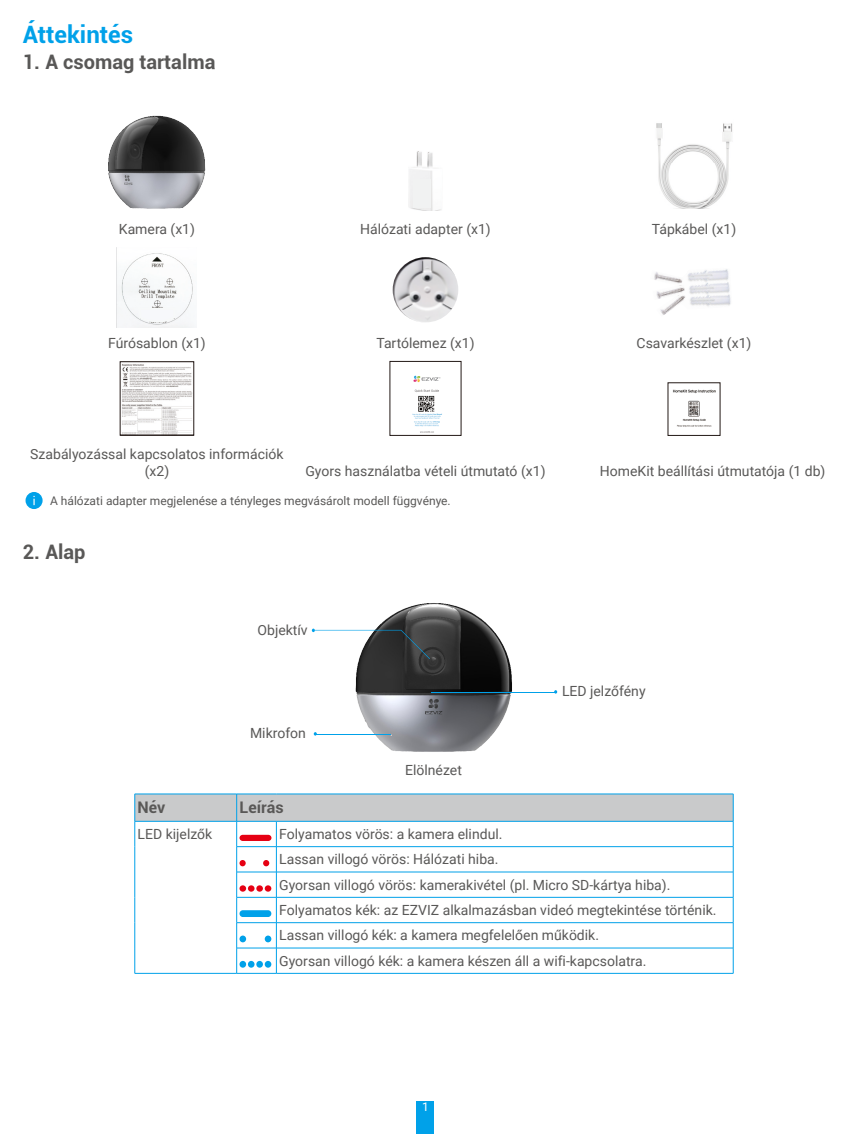
<style>
.page{position:relative;width:851px;height:1134px;background:#fff}
.page>*{position:absolute;margin:0;border:0;box-sizing:border-box;transform-origin:0 0}
.t1{font:700 24px "Roboto";color:#00a1e9}
.t2{font:700 20px "Roboto";color:#595857}
.t3{font:700 16px "Roboto";color:#595857}
.t4{font:14px/25.4px "Roboto";color:#595857;text-align:center}
.t5{font:12px "Roboto";color:#595857}
.t6{font:12px "Roboto";color:#fff}
</style>
<div class="page">
<div style="left:417px;top:1101px;width:17px;height:33px;background:#00a1e9"></div>
<img style="left:108px;top:115px;width:98px;height:94px">
<img style="left:408px;top:151px;width:34px;height:59px">
<div style="left:413px;top:180px;width:17px;height:28px;background:#f1f2f2"></div>
<img style="left:656px;top:123px;width:77px;height:85px">
<img style="left:117px;top:253px;width:77px;height:75px">
<svg style="left:138px;top:307px;width:38px;height:16px"></svg>
<img style="left:392px;top:257px;width:66px;height:65px;border-radius:33px">
<img style="left:688px;top:269px;width:43px;height:37px">
<img style="left:660px;top:300px;width:24px;height:15px">
<img style="left:654px;top:272px;width:29px;height:12px">
<img style="left:656px;top:285px;width:29px;height:15px">
<svg style="left:122px;top:364px;width:70px;height:69px"></svg>
<img style="left:412px;top:375px;width:30px;height:58px">
<div style="left:389px;top:361px;width:72px;height:75px;border:1px solid #231916"></div>
<img style="left:673px;top:389px;width:43px;height:38px">
<div style="left:26px;top:492px;width:17px;height:17px;background:#00a1e9;border-radius:50%"></div>
<svg style="left:33px;top:496px;width:2px;height:9px"></svg>
<img style="left:355px;top:603px;width:157px;height:149px">
<hr style="left:316px;top:734px;width:75px;height:1px;background:#00a1e9">
<svg style="left:312px;top:629px;width:118px;height:30px"></svg>
<hr style="left:432px;top:692px;width:125px;height:1px;background:#00a1e9">
<hr style="left:135px;top:973px;width:102px;height:1px;background:#00a1e9">
<hr style="left:237px;top:973px;width:39px;height:1px;background:#00a1e9">
<hr style="left:276px;top:973px;width:457px;height:1px;background:#00a1e9">
<svg style="left:134px;top:794px;width:599px;height:179px"></svg>
<div style="left:239px;top:885px;width:7px;height:7px;background:#e60013;border-radius:50%"></div>
<div style="left:265px;top:885px;width:6px;height:7px;background:#e60013;border-radius:50%"></div>
<div style="left:248px;top:885px;width:6px;height:7px;background:#e60013;border-radius:50%"></div>
<svg style="left:256px;top:885px;width:7px;height:7px"></svg>
<div style="left:239px;top:910px;width:32px;height:7px;background:#00a1e9;border-radius:3px"></div>
<div style="left:239px;top:935px;width:7px;height:7px;background:#00a1e9;border-radius:50%"></div>
<div style="left:265px;top:935px;width:6px;height:7px;background:#00a1e9;border-radius:50%"></div>
<div style="left:239px;top:961px;width:7px;height:7px;background:#00a1e9;border-radius:50%"></div>
<div style="left:265px;top:961px;width:6px;height:7px;background:#00a1e9;border-radius:50%"></div>
<div style="left:248px;top:961px;width:6px;height:7px;background:#00a1e9;border-radius:50%"></div>
<div style="left:256px;top:961px;width:7px;height:7px;background:#00a1e9;border-radius:50%"></div>
<h1 class="t1" style="left:23px;top:18px;width:112px">Áttekintés</h1>
<h2 class="t2" style="left:23px;top:47px;width:194px">1. A csomag tartalma</h2>
<p class="t4" style="left:119px;top:216px;width:78px">Kamera (x1)</p>
<p class="t4" style="left:360px;top:216px;width:132px">Hálózati adapter (x1)</p>
<p class="t4" style="left:651px;top:216px;width:86px">Tápkábel (x1)</p>
<p class="t4" style="left:108px;top:330px;width:99px">Fúrósablon (x1)</p>
<p class="t4" style="left:376px;top:330px;width:100px">Tartólemez (x1)</p>
<p class="t4" style="left:636px;top:330px;width:116px">Csavarkészlet (x1)</p>
<p class="t4" style="left:30px;top:445px;width:255px;line-height:16.8px">Szabályozással kapcsolatos információk (x2)</p>
<p class="t4" style="left:305px;top:458px;width:241px">Gyors használatba vételi útmutató (x1)</p>
<p class="t4" style="left:600px;top:458px;width:227px">HomeKit beállítási útmutatója (1 db)</p>
<p class="t5" style="left:50px;top:492px;width:402px">A hálózati adapter megjelenése a tényleges megvásárolt modell függvénye.</p>
<h2 class="t2" style="left:23px;top:537px;width:64px">2. Alap</h2>
<p class="t4" style="left:257px;top:616px;width:52px">Objektív</p>
<p class="t4" style="left:250px;top:720px;width:57px">Mikrofon</p>
<p class="t4" style="left:405px;top:757px;width:58px">Elölnézet</p>
<p class="t4" style="left:562px;top:678px;width:85px">LED jelzőfény</p>
<p class="t3" style="left:138px;top:796px;width:29px">Név</p>
<p class="t3" style="left:239px;top:796px;width:46px">Leírás</p>
<p class="t4" style="left:138px;top:821px;width:76px">LED kijelzők</p>
<p class="t4" style="left:279px;top:821px;width:438px;text-align:left">Folyamatos vörös: a kamera elindul.<br>Lassan villogó vörös: Hálózati hiba.<br>Gyorsan villogó vörös: kamerakivétel (pl. Micro SD-kártya hiba).<br>Folyamatos kék: az EZVIZ alkalmazásban videó megtekintése történik.<br>Lassan villogó kék: a kamera megfelelően működik.<br>Gyorsan villogó kék: a kamera készen áll a wifi-kapcsolatra.</p>
<p class="t6" style="left:422px;top:1099px;width:8px">1</p>
</div>
